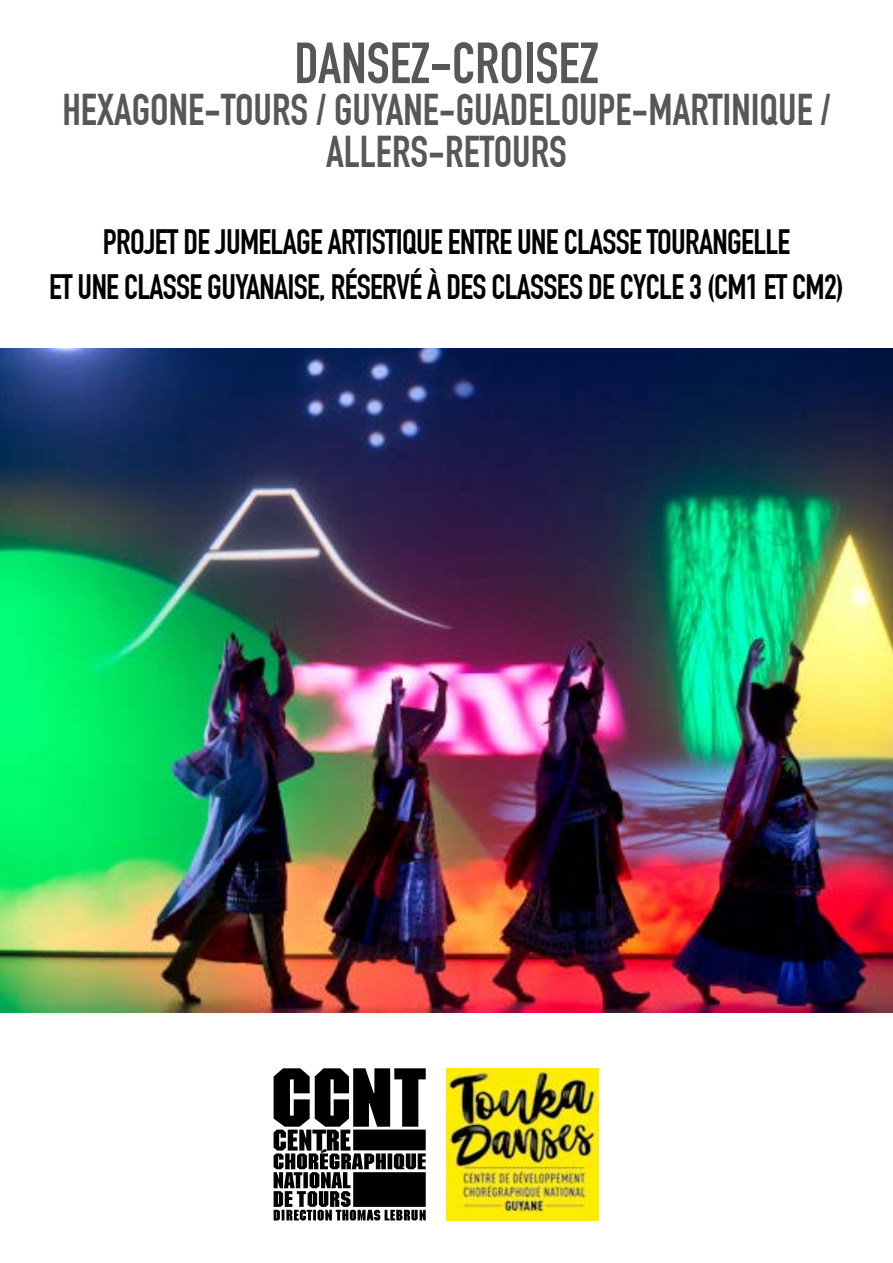
<style>
.page{position:relative;width:893px;height:1263px;background:#fff}
.page>*{position:absolute;margin:0;border:0;box-sizing:border-box;transform-origin:0 0}
.t1{font:700 57px "DIN Condensed";color:#575756}
.t2{font:700 43.5px/42px "DIN Condensed";color:#575756;text-align:center}
.t3{font:700 34.5px/45px "DIN Condensed";letter-spacing:-.02em;color:#000;text-align:center}
</style>
<div class="page">
<img style="left:0;top:349px;width:893px;height:663px">
<svg style="left:274px;top:1068px;width:152px;height:152px"></svg>
<img style="left:446px;top:1068px;width:153px;height:152px">
<h1 class="t1" style="left:294px;top:30px;width:306px">DANSEZ-CROISEZ</h1>
<p class="t2" style="left:62px;top:89px;width:770px">HEXAGONE-TOURS / GUYANE-GUADELOUPE-MARTINIQUE /<br>ALLERS-RETOURS</p>
<p class="t3" style="left:49px;top:220px;width:796px">PROJET DE JUMELAGE ARTISTIQUE ENTRE UNE CLASSE TOURANGELLE<br>ET UNE CLASSE GUYANAISE, RÉSERVÉ À DES CLASSES DE CYCLE 3 (CM1 ET CM2)</p>
</div>
